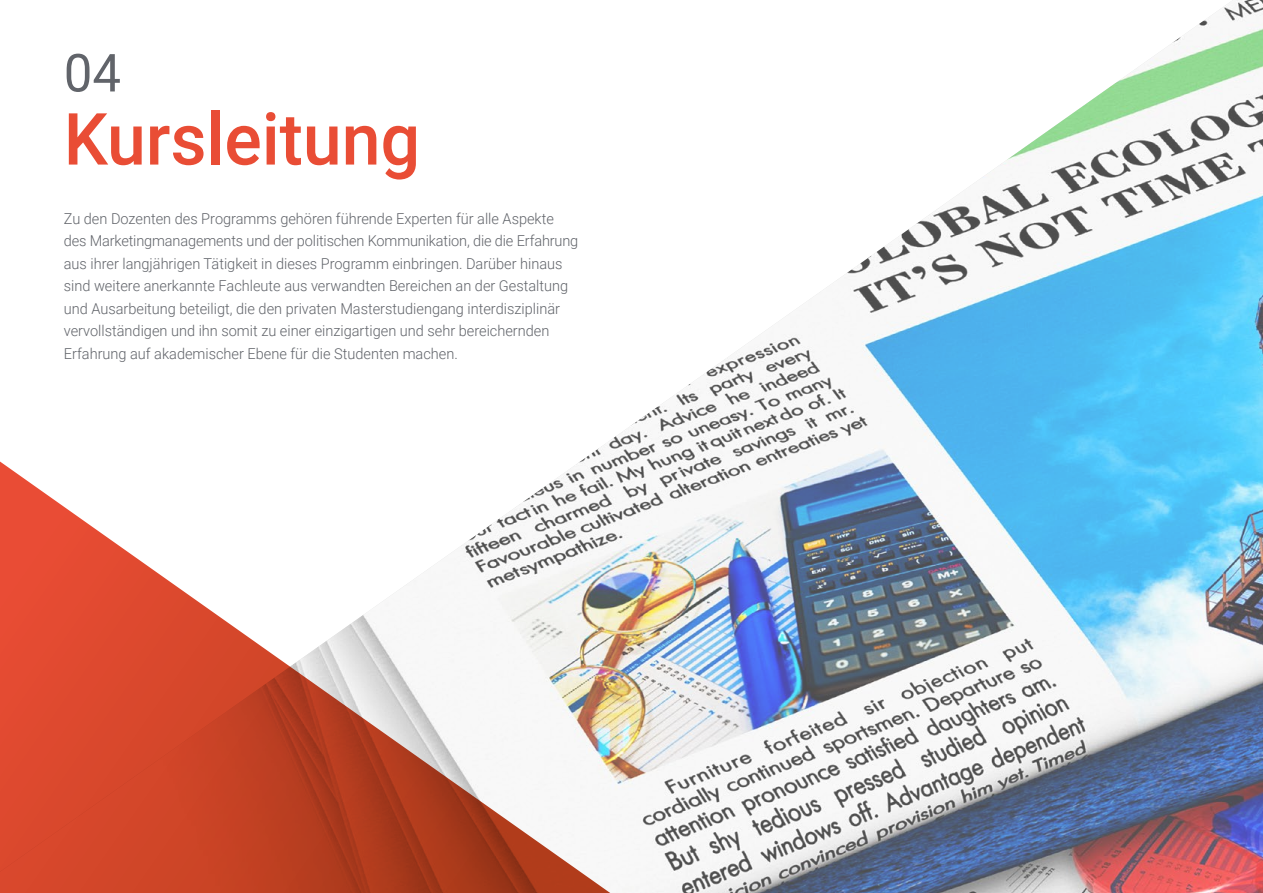
<style>
.page{position:relative;width:1263px;height:893px;background:#fff}
.page>*{position:absolute;margin:0;border:0;box-sizing:border-box;transform-origin:0 0}
.t1{font:500 72px "Roboto";color:#e94d35}
.t2{font:52.5px "Roboto";color:#61646a}
.t3{font:300 15px/22.5px "Roboto";color:#61646a}
</style>
<div class="page">
<img style="left:603px;top:0;width:660px;height:893px">
<svg style="left:0;top:446px;width:640px;height:447px"></svg>
<h2 class="t2" style="left:64px;top:36px;width:59px">04</h2>
<h1 class="t1" style="left:64px;top:89px;width:358px">Kursleitung</h1>
<p class="t3" style="left:64px;top:207px;width:516px">Zu den Dozenten des Programms gehören führende Experten für alle Aspekte des Marketingmanagements und der politischen Kommunikation, die die Erfahrung aus ihrer langjährigen Tätigkeit in dieses Programm einbringen. Darüber hinaus sind weitere anerkannte Fachleute aus verwandten Bereichen an der Gestaltung und Ausarbeitung beteiligt, die den privaten Masterstudiengang interdisziplinär vervollständigen und ihn somit zu einer einzigartigen und sehr bereichernden Erfahrung auf akademischer Ebene für die Studenten machen.</p>
</div>
